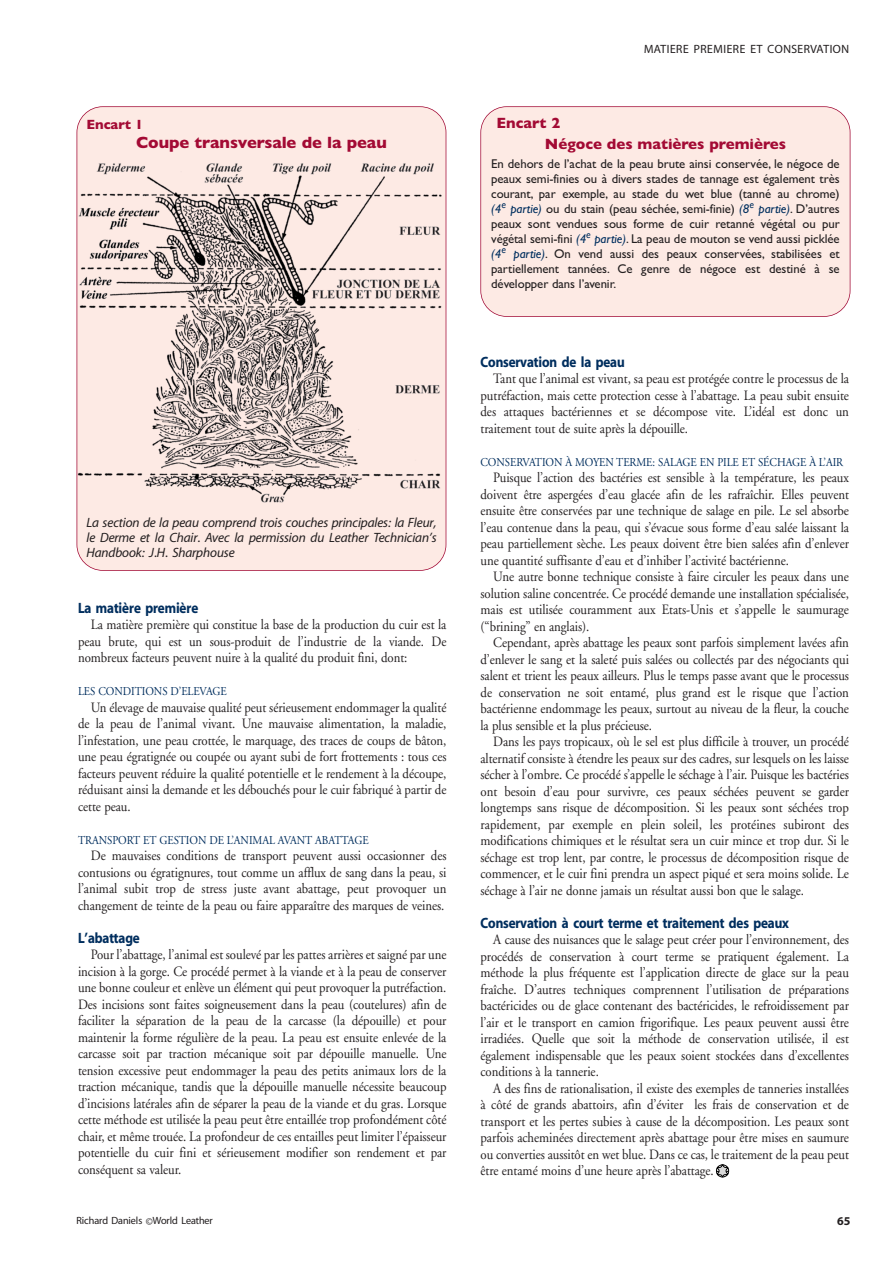
<style>
.page{position:relative;width:893px;height:1263px;background:#fff}
.page>*{position:absolute;margin:0;border:0;box-sizing:border-box;transform-origin:0 0}
.t1{font:700 16.5px "Gill Sans";letter-spacing:-.005em;color:#a30a34}
.t2{font:700 15px "Redford";letter-spacing:-.005em;color:#002e5e;scale:.9 1}
.t3{font:700 15px/20.7px "Gill Sans";color:#a30a34}
.t4{font:14.25px/16.5px "Adobe Garamond";letter-spacing:-.005em;color:#231f20;text-align:justify;scale:.9 1}
.t5{font:italic 13.5px/15px "Redford";color:#231f20;text-align:justify}
.t6{font:700 13.5px "Gill Sans";letter-spacing:-.005em;color:#a30a34}
.t7{font:12.75px/15px "Gill Sans";letter-spacing:-.005em;color:#231f20;text-align:justify}
.t8{font:12px "Adobe Garamond";letter-spacing:-.005em;color:#002e5e;scale:.9 1}
.t9{font:12px "Redford";letter-spacing:.05em;color:#231f20}
.t10{font:700 12px "Redford";color:#231f20}
.t11{font:10.5px "Redford";color:#231f20}
.s1{font-style:italic;color:#002e5e}
</style>
<div class="page">
<svg style="left:716px;top:1165px;width:13px;height:12px"></svg>
<div style="left:716px;top:1165px;width:13px;height:12px;border:1px solid #000;border-radius:50%"></div>
<div style="left:481px;top:107px;width:369px;height:209px;background:#fdeae4;border-radius:26px"></div>
<div style="left:480px;top:106px;width:370px;height:211px;border:2px solid #a30a34;border-radius:26px"></div>
<img style="left:77px;top:107px;width:369px;height:463px;border-radius:26px">
<div style="left:77px;top:106px;width:369px;height:465px;border:2px solid #a30a34;border-radius:26px"></div>
<p class="t6" style="left:87px;top:116px;width:58px">Encart 1</p>
<p class="t1" style="left:136px;top:133px;width:252px">Coupe transversale de la peau</p>
<p class="t5" style="left:87px;top:515px;width:351px">La section de la peau comprend trois couches principales: la Fleur, le Derme et la Chair. Avec la permission du Leather Technician’s Handbook: J.H. Sharphouse</p>
<p class="t2" style="left:78px;top:599px;width:135px">La matière première</p>
<p class="t4" style="left:78px;top:618px;width:411px;text-indent:13px">La matière première qui constitue la base de la production du cuir est la peau brute, qui est un sous-produit de l’industrie de la viande. De nombreux facteurs peuvent nuire à la qualité du produit fini, dont:</p>
<p class="t8" style="left:78px;top:687px;width:167px">LES CONDITIONS D’ELEVAGE</p>
<p class="t4" style="left:78px;top:700px;width:411px;text-indent:13px">Un élevage de mauvaise qualité peut sérieusement endommager la qualité de la peau de l’animal vivant. Une mauvaise alimentation, la maladie, l’infestation, une peau crottée, le marquage, des traces de coups de bâton, une peau égratignée ou coupée ou ayant subi de fort frottements : tous ces facteurs peuvent réduire la qualité potentielle et le rendement à la découpe, réduisant ainsi la demande et les débouchés pour le cuir fabriqué à partir de cette peau.</p>
<p class="t8" style="left:78px;top:835px;width:325px">TRANSPORT ET GESTION DE L’ANIMAL AVANT ABATTAGE</p>
<p class="t4" style="left:78px;top:849px;width:411px;text-indent:13px">De mauvaises conditions de transport peuvent aussi occasionner des contusions ou égratignures, tout comme un afflux de sang dans la peau, si l’animal subit trop de stress juste avant abattage, peut provoquer un changement de teinte de la peau ou faire apparaître des marques de veines.</p>
<p class="t2" style="left:78px;top:929px;width:70px">L’abattage</p>
<p class="t4" style="left:78px;top:948px;width:411px;text-indent:13px">Pour l’abattage, l’animal est soulevé par les pattes arrières et saigné par une incision à la gorge. Ce procédé permet à la viande et à la peau de conserver une bonne couleur et enlève un élément qui peut provoquer la putréfaction.<br>Des incisions sont faites soigneusement dans la peau (coutelures) afin de faciliter la séparation de la peau de la carcasse (la dépouille) et pour maintenir la forme régulière de la peau. La peau est ensuite enlevée de la carcasse soit par traction mécanique soit par dépouille manuelle. Une tension excessive peut endommager la peau des petits animaux lors de la traction mécanique, tandis que la dépouille manuelle nécessite beaucoup d’incisions latérales afin de séparer la peau de la viande et du gras. Lorsque cette méthode est utilisée la peau peut être entaillée trop profondément côté chair, et même trouée. La profondeur de ces entailles peut limiter l’épaisseur potentielle du cuir fini et sérieusement modifier son rendement et par conséquent sa valeur.</p>
<p class="t11" style="left:77px;top:1214px;width:138px">Richard Daniels ©World Leather</p>
<p class="t9" style="left:644px;top:42px;width:206px">MATIERE PREMIERE ET CONSERVATION</p>
<p class="t3" style="left:545px;top:112px;width:243px;text-indent:-48px">Encart 2<br>Négoce des matières premières</p>
<p class="t7" style="left:491px;top:156px;width:350px">En dehors de l’achat de la peau brute ainsi conservée, le négoce de peaux semi-finies ou à divers stades de tannage est également très courant, par exemple, au stade du wet blue (tanné au chrome) <span class="s1">(4</span><sup>e</sup> <span class="s1">partie)</span> ou du stain (peau séchée, semi-finie) <span class="s1">(8</span><sup>e</sup> <span class="s1">partie)</span>. D’autres peaux sont vendues sous forme de cuir retanné végétal ou pur végétal semi-fini <span class="s1">(4</span><sup>e</sup> <span class="s1">partie)</span>. La peau de mouton se vend aussi picklée <span class="s1">(4</span><sup>e</sup> <span class="s1">partie)</span>. On vend aussi des peaux conservées, stabilisées et partiellement tannées. Ce genre de négoce est destiné à se développer dans l’avenir.</p>
<p class="t2" style="left:480px;top:353px;width:162px">Conservation de la peau</p>
<p class="t4" style="left:480px;top:372px;width:411px;text-indent:13px">Tant que l’animal est vivant, sa peau est protégée contre le processus de la putréfaction, mais cette protection cesse à l’abattage. La peau subit ensuite des attaques bactériennes et se décompose vite. L’idéal est donc un traitement tout de suite après la dépouille.</p>
<p class="t8" style="left:480px;top:457px;width:404px">CONSERVATION À MOYEN TERME: SALAGE EN PILE ET SÉCHAGE À L’AIR</p>
<p class="t4" style="left:480px;top:471px;width:411px;text-indent:13px">Puisque l’action des bactéries est sensible à la température, les peaux doivent être aspergées d’eau glacée afin de les rafraîchir. Elles peuvent ensuite être conservées par une technique de salage en pile. Le sel absorbe l’eau contenue dans la peau, qui s’évacue sous forme d’eau salée laissant la peau partiellement sèche. Les peaux doivent être bien salées afin d’enlever une quantité suffisante d’eau et d’inhiber l’activité bactérienne.</p>
<p class="t4" style="left:480px;top:570px;width:411px;text-indent:13px">Une autre bonne technique consiste à faire circuler les peaux dans une solution saline concentrée. Ce procédé demande une installation spécialisée, mais est utilisée couramment aux Etats-Unis et s’appelle le saumurage (“brining” en anglais).</p>
<p class="t4" style="left:480px;top:636px;width:411px;text-indent:13px">Cependant, après abattage les peaux sont parfois simplement lavées afin d’enlever le sang et la saleté puis salées ou collectés par des négociants qui salent et trient les peaux ailleurs. Plus le temps passe avant que le processus de conservation ne soit entamé, plus grand est le risque que l’action bactérienne endommage les peaux, surtout au niveau de la fleur, la couche la plus sensible et la plus précieuse.</p>
<p class="t4" style="left:480px;top:735px;width:411px;text-indent:13px">Dans les pays tropicaux, où le sel est plus difficile à trouver, un procédé alternatif consiste à étendre les peaux sur des cadres, sur lesquels on les laisse sécher à l’ombre. Ce procédé s’appelle le séchage à l’air. Puisque les bactéries ont besoin d’eau pour survivre, ces peaux séchées peuvent se garder longtemps sans risque de décomposition. Si les peaux sont séchées trop rapidement, par exemple en plein soleil, les protéines subiront des modifications chimiques et le résultat sera un cuir mince et trop dur. Si le séchage est trop lent, par contre, le processus de décomposition risque de commencer, et le cuir fini prendra un aspect piqué et sera moins solide. Le séchage à l’air ne donne jamais un résultat aussi bon que le salage.</p>
<p class="t2" style="left:480px;top:914px;width:344px">Conservation à court terme et traitement des peaux</p>
<p class="t4" style="left:480px;top:933px;width:411px;text-indent:13px">A cause des nuisances que le salage peut créer pour l’environnement, des procédés de conservation à court terme se pratiquent également. La méthode la plus fréquente est l’application directe de glace sur la peau fraîche. D’autres techniques comprennent l’utilisation de préparations bactéricides ou de glace contenant des bactéricides, le refroidissement par l’air et le transport en camion frigorifique. Les peaux peuvent aussi être irradiées. Quelle que soit la méthode de conservation utilisée, il est également indispensable que les peaux soient stockées dans d’excellentes conditions à la tannerie.</p>
<p class="t4" style="left:480px;top:1081px;width:411px;text-indent:13px">A des fins de rationalisation, il existe des exemples de tanneries installées à côté de grands abattoirs, afin d’éviter les frais de conservation et de transport et les pertes subies à cause de la décomposition. Les peaux sont parfois acheminées directement après abattage pour être mises en saumure ou converties aussitôt en wet blue. Dans ce cas, le traitement de la peau peut être entamé moins d’une heure après l’abattage.</p>
<p class="t10" style="left:837px;top:1213px;width:15px">65</p>
</div>
